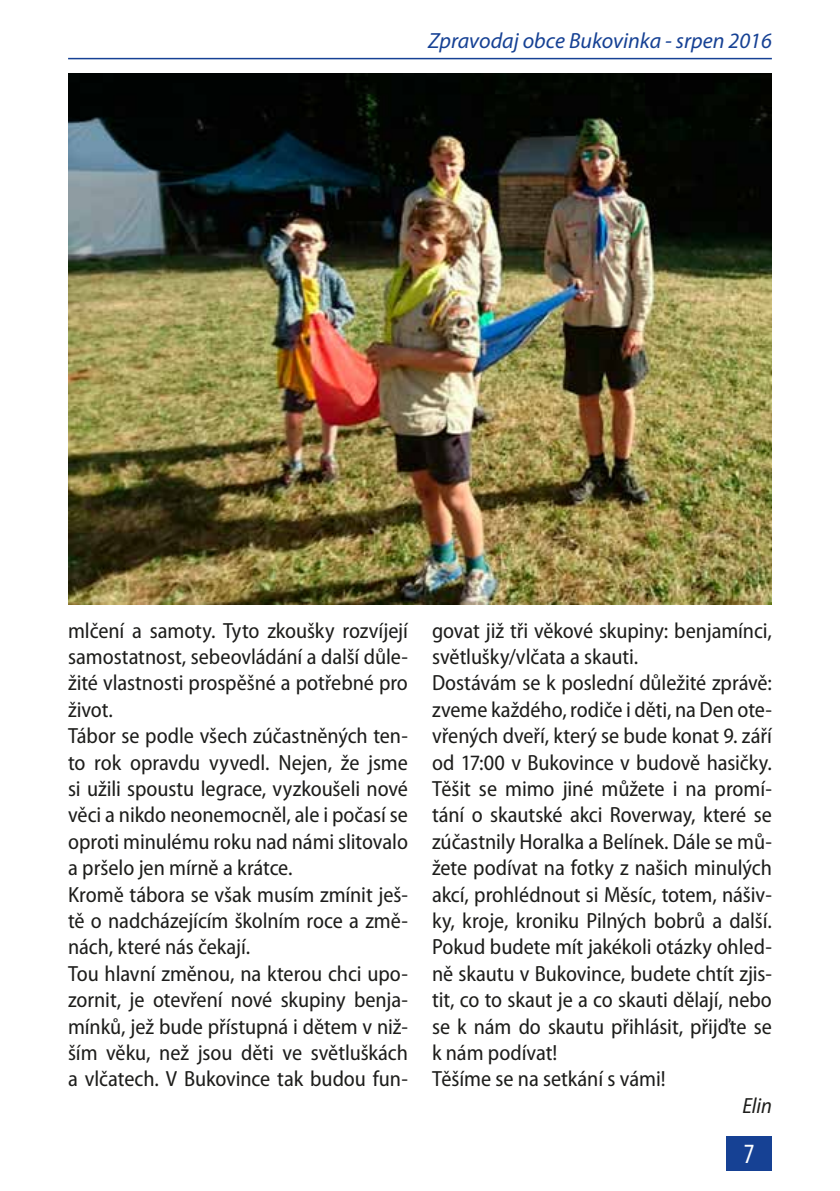
<style>
.page{position:relative;width:840px;height:1191px;background:#fff}
.page>*{position:absolute;margin:0;border:0;box-sizing:border-box;transform-origin:0 0}
.t1{font:condensed 28px "Myriad Pro";color:#fff}
.t2{font:semi-condensed 22px/26.4px "Myriad Pro";letter-spacing:-.005em;color:#1d1d1b}
.t3{font:italic 22px "Myriad Pro";color:#164194}
.t4{font:italic semi-condensed 22px "Myriad Pro";color:#1d1d1b}
</style>
<div class="page">
<div style="left:726px;top:1136px;width:45px;height:34px;background:#164194"></div>
<hr style="left:68px;top:58px;width:703px;height:1px;background:#164194">
<img style="left:68px;top:74px;width:703px;height:530px">
<p class="t3" style="left:428px;top:27px;width:345px">Zpravodaj obce Bukovinka - srpen 2016</p>
<p class="t2" style="left:68px;top:616px;width:341px">mlčení a samoty. Tyto zkoušky rozvíjejí samostatnost, sebeovládání a další důle&shy;žité vlastnosti prospěšné a potřebné pro život.<br>Tábor se podle všech zúčastněných ten&shy;to rok opravdu vyvedl. Nejen, že jsme si užili spoustu legrace, vyzkoušeli nové věci a nikdo neonemocněl, ale i počasí se oproti minulému roku nad námi slitovalo a pršelo jen mírně a krátce.<br>Kromě tábora se však musím zmínit ješ&shy;tě o nadcházejícím školním roce a změ&shy;nách, které nás čekají.<br>Tou hlavní změnou, na kterou chci upo&shy;zornit, je otevření nové skupiny benja&shy;mínků, jež bude přístupná i dětem v niž&shy;ším věku, než jsou děti ve světluškách a vlčatech. V Bukovince tak budou fun-</p>
<p class="t2" style="left:432px;top:616px;width:341px">govat již tři věkové skupiny: benjamínci, světlušky/vlčata a skauti.<br>Dostávám se k poslední důležité zprávě: zveme každého, rodiče i děti, na Den ote&shy;vřených dveří, který se bude konat 9. září od 17:00 v Bukovince v budově hasičky.<br>Těšit se mimo jiné můžete i na promí&shy;tání o skautské akci Roverway, které se zúčastnily Horalka a Belínek. Dále se mů&shy;žete podívat na fotky z našich minulých akcí, prohlédnout si Měsíc, totem, nášiv&shy;ky, kroje, kroniku Pilných bobrů a další.<br>Pokud budete mít jakékoli otázky ohled&shy;ně skautu v Bukovince, budete chtít zjis&shy;tit, co to skaut je a co skauti dělají, nebo se k nám do skautu přihlásit, přijďte se k nám podívat!<br>Těšíme se na setkání s vámi!</p>
<p class="t4" style="left:742px;top:1092px;width:31px">Elin</p>
<p class="t1" style="left:743px;top:1136px;width:12px">7</p>
</div>
